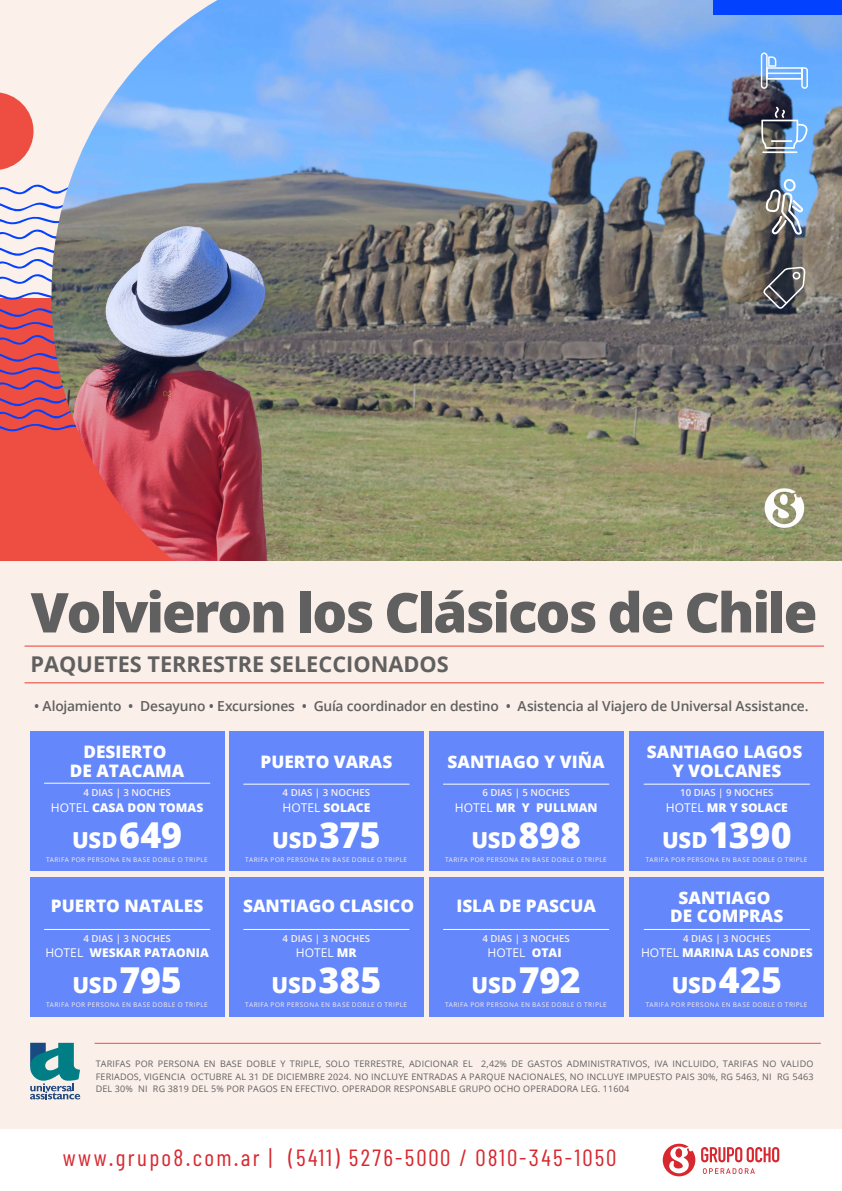
<style>
.page{position:relative;width:842px;height:1191px;background:#fff}
.page>*{position:absolute;margin:0;border:0;box-sizing:border-box;transform-origin:0 0}
.t1{font:800 54.9px "Open Sans";letter-spacing:-.04em;color:#606060}
.t2{font:800 35.7px "Open Sans";color:#fff}
.t3{font:23.3px "Barlow Condensed";letter-spacing:.1em;color:#d7282f}
.t4{font:800 22.1px "Open Sans";letter-spacing:-.005em;color:#fff}
.t5{font:700 21.7px "Open Sans";color:#606060}
.t6{font:800 17.2px/18.8px "Open Sans";color:#fff;text-align:center}
.t7{font:600 13.8px "Open Sans";letter-spacing:-.015em;color:#606060}
.t8{font:800 12.1px "Open Sans";color:#fff}
.t9{font:12.1px "Open Sans";color:#fff}
.t10{font:600 9.7px "Open Sans";color:#fbefe9}
.t11{font:9px/12.8px "Open Sans";letter-spacing:.02em;color:#606060;text-align:justify}
.t12{font:6.5px "Open Sans";letter-spacing:.08em;color:#fbefe9}
.s1{font-weight:400}
.s2{font-size:35.7px}
.s3{font-size:22.1px}
.s4{font-weight:800}
</style>
<div class="page">
<div style="left:0;top:298px;width:768px;height:266px;background:#ed4e41"></div>
<svg style="left:0;top:92px;width:34px;height:78px"></svg>
<svg style="left:0;top:184px;width:52px;height:248px"></svg>
<img style="left:52px;top:0;width:790px;height:561px">
<svg style="left:663px;top:1143px;width:32px;height:33px"></svg>
<div style="left:676px;top:1148px;width:6px;height:9px;background:#d7282f;border-radius:50%"></div>
<svg style="left:701px;top:1147px;width:78px;height:15px"></svg>
<svg style="left:703px;top:1168px;width:52px;height:5px"></svg>
<div style="left:713px;top:0;width:129px;height:15px;background:#0242ff"></div>
<div style="left:0;top:561px;width:842px;height:567px;background:#fbefe9"></div>
<svg style="left:763px;top:487px;width:42px;height:41px"></svg>
<hr style="left:762px;top:151px;width:35px;height:2px;background:#fff">
<svg style="left:761px;top:107px;width:47px;height:42px"></svg>
<svg style="left:766px;top:179px;width:37px;height:56px"></svg>
<svg style="left:763px;top:267px;width:42px;height:42px"></svg>
<svg style="left:761px;top:53px;width:47px;height:36px"></svg>
<div style="left:30px;top:731px;width:194px;height:140px;background:#6487fb"></div>
<hr style="left:44px;top:783px;width:166px;height:1px;background:#fff">
<div style="left:229px;top:731px;width:195px;height:140px;background:#6487fb"></div>
<hr style="left:244px;top:784px;width:165px;height:1px;background:#fff">
<div style="left:429px;top:731px;width:194px;height:140px;background:#6487fb"></div>
<hr style="left:443px;top:784px;width:166px;height:1px;background:#fff">
<div style="left:630px;top:731px;width:194px;height:140px;background:#6487fb"></div>
<hr style="left:644px;top:784px;width:165px;height:1px;background:#fff">
<div style="left:30px;top:876px;width:194px;height:140px;background:#6487fb"></div>
<hr style="left:44px;top:929px;width:166px;height:1px;background:#fff">
<div style="left:229px;top:876px;width:195px;height:140px;background:#6487fb"></div>
<hr style="left:244px;top:929px;width:165px;height:1px;background:#fff">
<div style="left:429px;top:876px;width:194px;height:140px;background:#6487fb"></div>
<hr style="left:443px;top:929px;width:166px;height:1px;background:#fff">
<div style="left:630px;top:876px;width:194px;height:140px;background:#6487fb"></div>
<hr style="left:644px;top:929px;width:165px;height:1px;background:#fff">
<hr style="left:25px;top:682px;width:799px;height:1px;background:#ed4e41">
<hr style="left:25px;top:645px;width:799px;height:1px;background:#ed4e41">
<hr style="left:95px;top:1042px;width:726px;height:1px;background:#ed4e41">
<svg style="left:30px;top:1042px;width:50px;height:57px"></svg>
<h1 class="t1" style="left:31px;top:571px;width:788px">Volvieron los Clásicos de Chile</h1>
<h3 class="t5" style="left:31px;top:648px;width:420px">PAQUETES TERRESTRE SELECCIONADOS</h3>
<h3 class="t7" style="left:34px;top:696px;width:776px">• Alojamiento • Desayuno • Excursiones • Guía coordinador en destino • Asistencia al Viajero de Universal Assistance.</h3>
<h3 class="t6" style="left:70px;top:741px;width:116px">DESIERTO<br>DE ATACAMA</h3>
<h3 class="t6" style="left:260px;top:751px;width:133px">PUERTO VARAS</h3>
<h3 class="t6" style="left:448px;top:751px;width:159px">SANTIAGO Y VIÑA</h3>
<h3 class="t6" style="left:647px;top:741px;width:157px">SANTIAGO LAGOS<br>Y VOLCANES</h3>
<p class="t10" style="left:83px;top:786px;width:89px">4 DIAS | 3 NOCHES</p>
<p class="t10" style="left:283px;top:786px;width:89px">4 DIAS | 3 NOCHES</p>
<p class="t10" style="left:482px;top:786px;width:89px">6 DIAS | 5 NOCHES</p>
<p class="t10" style="left:680px;top:786px;width:95px">10 DIAS | 9 NOCHES</p>
<h3 class="t8" style="left:51px;top:798px;width:154px"><span class="s1">HOTEL</span> CASA DON TOMAS</h3>
<h3 class="t8" style="left:282px;top:798px;width:89px"><span class="s1">HOTEL</span> SOLACE</h3>
<h3 class="t8" style="left:455px;top:798px;width:144px"><span class="s1">HOTEL</span> MR Y PULLMAN</h3>
<h3 class="t8" style="left:666px;top:798px;width:123px"><span class="s1">HOTEL</span> MR Y SOLACE</h3>
<h3 class="t4" style="left:72px;top:823px;width:112px">USD<span class="s2">649</span></h3>
<h3 class="t4" style="left:272px;top:823px;width:110px">USD<span class="s2">375</span></h3>
<h3 class="t4" style="left:471px;top:823px;width:111px">USD<span class="s2">898</span></h3>
<h2 class="t2" style="left:662px;top:808px;width:131px"><span class="s3">USD</span>1390</h2>
<p class="t12" style="left:46px;top:855px;width:163px">TARIFA POR PERSONA EN BASE DOBLE O TRIPLE</p>
<p class="t12" style="left:245px;top:855px;width:163px">TARIFA POR PERSONA EN BASE DOBLE O TRIPLE</p>
<p class="t12" style="left:445px;top:855px;width:163px">TARIFA POR PERSONA EN BASE DOBLE O TRIPLE</p>
<p class="t12" style="left:646px;top:855px;width:163px">TARIFA POR PERSONA EN BASE DOBLE O TRIPLE</p>
<h3 class="t6" style="left:51px;top:895px;width:154px">PUERTO NATALES</h3>
<h3 class="t6" style="left:243px;top:895px;width:172px">SANTIAGO CLASICO</h3>
<h3 class="t6" style="left:456px;top:895px;width:141px">ISLA DE PASCUA</h3>
<h3 class="t6" style="left:670px;top:887px;width:115px">SANTIAGO<br>DE COMPRAS</h3>
<p class="t10" style="left:83px;top:931px;width:89px">4 DIAS | 3 NOCHES</p>
<p class="t10" style="left:283px;top:931px;width:89px">4 DIAS | 3 NOCHES</p>
<p class="t10" style="left:482px;top:931px;width:89px">4 DIAS | 3 NOCHES</p>
<p class="t10" style="left:683px;top:931px;width:89px">4 DIAS | 3 NOCHES</p>
<h3 class="t8" style="left:45px;top:943px;width:165px"><span class="s1">HOTEL</span> WESKAR PATAONIA</h3>
<h3 class="t9" style="left:296px;top:944px;width:62px">HOTEL <span class="s4">MR</span></h3>
<h3 class="t9" style="left:488px;top:944px;width:75px">HOTEL <span class="s4">OTAI</span></h3>
<h3 class="t8" style="left:641px;top:943px;width:173px"><span class="s1">HOTEL</span> MARINA LAS CONDES</h3>
<h3 class="t4" style="left:72px;top:968px;width:111px">USD<span class="s2">795</span></h3>
<h3 class="t4" style="left:272px;top:968px;width:111px">USD<span class="s2">385</span></h3>
<h3 class="t4" style="left:472px;top:968px;width:111px">USD<span class="s2">792</span></h3>
<h3 class="t4" style="left:672px;top:968px;width:112px">USD<span class="s2">425</span></h3>
<p class="t12" style="left:46px;top:1000px;width:163px">TARIFA POR PERSONA EN BASE DOBLE O TRIPLE</p>
<p class="t12" style="left:245px;top:1000px;width:163px">TARIFA POR PERSONA EN BASE DOBLE O TRIPLE</p>
<p class="t12" style="left:445px;top:1000px;width:163px">TARIFA POR PERSONA EN BASE DOBLE O TRIPLE</p>
<p class="t12" style="left:646px;top:1000px;width:163px">TARIFA POR PERSONA EN BASE DOBLE O TRIPLE</p>
<p class="t11" style="left:96px;top:1057px;width:719px">TARIFAS POR PERSONA EN BASE DOBLE Y TRIPLE, SOLO TERRESTRE, ADICIONAR EL 2,42% DE GASTOS ADMINISTRATIVOS, IVA INCLUIDO, TARIFAS NO VALIDO FERIADOS, VIGENCIA OCTUBRE AL 31 DE DICIEMBRE 2024. NO INCLUYE ENTRADAS A PARQUE NACIONALES, NO INCLUYE IMPUESTO PAIS 30%, RG 5463, NI RG 5463<br>DEL 30% NI RG 3819 DEL 5% POR PAGOS EN EFECTIVO. OPERADOR RESPONSABLE GRUPO OCHO OPERADORA LEG. 11604</p>
<h3 class="t3" style="left:63px;top:1142px;width:555px">www.grupo8.com.ar | (5411) 5276-5000 / 0810-345-1050</h3>
</div>
